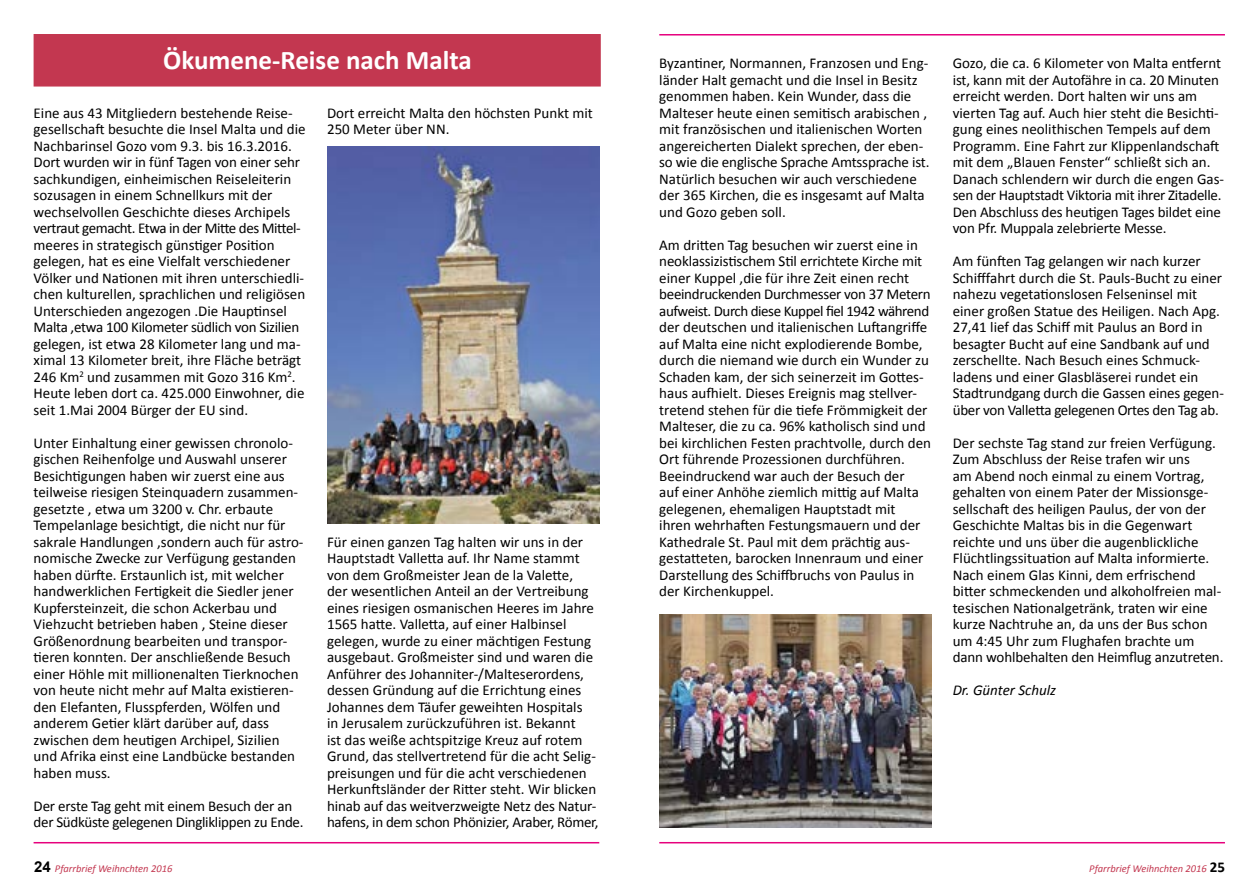
<style>
.page{position:relative;width:1259px;height:893px;background:#fff}
.page>*{position:absolute;margin:0;border:0;box-sizing:border-box;transform-origin:0 0}
.t1{font:700 27px "Calibri";color:#fff}
.t2{font:15px/16.5px "Calibri";color:#000}
.t3{font:15px/16.5px "Calibri";letter-spacing:-.02em;color:#000}
.t4{font:italic 15px "Calibri";color:#000}
.t5{font:italic 10.5px "Calibri";color:#c33750}
.s1{font-family:"Arial";font-weight:700;font-style:normal;font-size:15px;color:#000}
.s2{font-weight:700;font-style:normal;font-size:15px;color:#000}
</style>
<div class="page">
<div style="left:34px;top:34px;width:567px;height:53px;background:#c33750;border:2px solid #c33750"></div>
<hr style="left:34px;top:842px;width:565px;height:1px;background:#e6007d">
<img style="left:327px;top:146px;width:272px;height:377px">
<hr style="left:659px;top:34px;width:566px;height:2px;background:#e6007d">
<hr style="left:659px;top:842px;width:566px;height:1px;background:#e6007d">
<img style="left:659px;top:614px;width:272px;height:214px">
<h1 class="t1" style="left:163px;top:43px;width:310px">Ökumene-Reise nach Malta</h1>
<p class="t2" style="left:34px;top:104px;width:273px">Eine aus 43 Mitgliedern bestehende Reise&shy;gesellschaft besuchte die Insel Malta und die Nachbarinsel Gozo vom 9.3. bis 16.3.2016.<br>Dort wurden wir in fünf Tagen von einer sehr sachkundigen, einheimischen Reiseleiterin sozusagen in einem Schnellkurs mit der wechselvollen Geschichte dieses Archipels vertraut gemacht. Etwa in der Mitte des Mittel&shy;meeres in strategisch günstiger Position gelegen, hat es eine Vielfalt verschiedener Völker und Nationen mit ihren unterschiedli&shy;chen kulturellen, sprachlichen und religiösen Unterschieden angezogen .Die Hauptinsel Malta ,etwa 100 Kilometer südlich von Sizilien gelegen, ist etwa 28 Kilometer lang und ma&shy;ximal 13 Kilometer breit, ihre Fläche beträgt 246 Km<sup>2</sup> und zusammen mit Gozo 316 Km<sup>2</sup>.<br>Heute leben dort ca. 425.000 Einwohner, die seit 1.Mai 2004 Bürger der EU sind.</p>
<p class="t2" style="left:34px;top:434px;width:271px">Unter Einhaltung einer gewissen chronolo&shy;gischen Reihenfolge und Auswahl unserer Besichtigungen haben wir zuerst eine aus teilweise riesigen Steinquadern zusammen&shy;gesetzte , etwa um 3200 v. Chr. erbaute Tempelanlage besichtigt, die nicht nur für sakrale Handlungen ,sondern auch für astro&shy;nomische Zwecke zur Verfügung gestanden haben dürfte. Erstaunlich ist, mit welcher handwerklichen Fertigkeit die Siedler jener Kupfersteinzeit, die schon Ackerbau und Viehzucht betrieben haben , Steine dieser Größenordnung bearbeiten und transpor&shy;tieren konnten. Der anschließende Besuch einer Höhle mit millionenalten Tierknochen von heute nicht mehr auf Malta existieren&shy;den Elefanten, Flusspferden, Wölfen und anderem Getier klärt darüber auf, dass zwischen dem heutigen Archipel, Sizilien und Afrika einst eine Landbücke bestanden haben muss.</p>
<p class="t3" style="left:34px;top:797px;width:271px">Der erste Tag geht mit einem Besuch der an der Südküste gelegenen Dingliklippen zu Ende.</p>
<p class="t5" style="left:34px;top:862px;width:140px"><span class="s1">24</span> Pfarrbrief Weihnchten 2016</p>
<p class="t2" style="left:327px;top:104px;width:267px">Dort erreicht Malta den höchsten Punkt mit<br>250 Meter über NN.</p>
<p class="t2" style="left:327px;top:533px;width:273px">Für einen ganzen Tag halten wir uns in der Hauptstadt Valletta auf. Ihr Name stammt von dem Großmeister Jean de la Valette,<br>der wesentlichen Anteil an der Vertreibung eines riesigen osmanischen Heeres im Jahre 1565 hatte. Valletta, auf einer Halbinsel gelegen, wurde zu einer mächtigen Festung ausgebaut. Großmeister sind und waren die Anführer des Johanniter-/Malteserordens, dessen Gründung auf die Errichtung eines Johannes dem Täufer geweihten Hospitals<br>in Jerusalem zurückzuführen ist. Bekannt<br>ist das weiße achtspitzige Kreuz auf rotem Grund, das stellvertretend für die acht Selig&shy;preisungen und für die acht verschiedenen Herkunftsländer der Ritter steht. Wir blicken hinab auf das weitverzweigte Netz des Natur&shy;hafens, in dem schon Phönizier, Araber, Römer,</p>
<p class="t2" style="left:659px;top:54px;width:272px">Byzantiner, Normannen, Franzosen und Eng&shy;länder Halt gemacht und die Insel in Besitz genommen haben. Kein Wunder, dass die Malteser heute einen semitisch arabischen , mit französischen und italienischen Worten angereicherten Dialekt sprechen, der eben&shy;so wie die englische Sprache Amtssprache ist.<br>Natürlich besuchen wir auch verschiedene der 365 Kirchen, die es insgesamt auf Malta und Gozo geben soll.</p>
<p class="t2" style="left:659px;top:236px;width:273px">Am dritten Tag besuchen wir zuerst eine in neoklassizistischem Stil errichtete Kirche mit einer Kuppel ,die für ihre Zeit einen recht beeindruckenden Durchmesser von 37 Metern aufweist. Durch diese Kuppel fiel 1942 während der deutschen und italienischen Luftangriffe auf Malta eine nicht explodierende Bombe, durch die niemand wie durch ein Wunder zu Schaden kam, der sich seinerzeit im Gottes&shy;haus aufhielt. Dieses Ereignis mag stellver&shy;tretend stehen für die tiefe Frömmigkeit der Malteser, die zu ca. 96% katholisch sind und bei kirchlichen Festen prachtvolle, durch den Ort führende Prozessionen durchführen.<br>Beeindruckend war auch der Besuch der<br>auf einer Anhöhe ziemlich mittig auf Malta gelegenen, ehemaligen Hauptstadt mit ihren wehrhaften Festungsmauern und der Kathedrale St. Paul mit dem prächtig aus&shy;gestatteten, barocken Innenraum und einer Darstellung des Schiffbruchs von Paulus in der Kirchenkuppel.</p>
<p class="t2" style="left:952px;top:54px;width:273px">Gozo, die ca. 6 Kilometer von Malta entfernt ist, kann mit der Autofähre in ca. 20 Minuten erreicht werden. Dort halten wir uns am vierten Tag auf. Auch hier steht die Besichti&shy;gung eines neolithischen Tempels auf dem Programm. Eine Fahrt zur Klippenlandschaft mit dem „Blauen Fenster“ schließt sich an.<br>Danach schlendern wir durch die engen Gas&shy;sen der Hauptstadt Viktoria mit ihrer Zitadelle.<br>Den Abschluss des heutigen Tages bildet eine von Pfr. Muppala zelebrierte Messe.</p>
<p class="t2" style="left:952px;top:252px;width:273px">Am fünften Tag gelangen wir nach kurzer Schifffahrt durch die St. Pauls-Bucht zu einer nahezu vegetationslosen Felseninsel mit einer großen Statue des Heiligen. Nach Apg.<br>27,41 lief das Schiff mit Paulus an Bord in besagter Bucht auf eine Sandbank auf und zerschellte. Nach Besuch eines Schmuck&shy;ladens und einer Glasbläserei rundet ein Stadtrundgang durch die Gassen eines gegen&shy;über von Valletta gelegenen Ortes den Tag ab.</p>
<p class="t2" style="left:952px;top:434px;width:272px">Der sechste Tag stand zur freien Verfügung.<br>Zum Abschluss der Reise trafen wir uns<br>am Abend noch einmal zu einem Vortrag, gehalten von einem Pater der Missionsge&shy;sellschaft des heiligen Paulus, der von der Geschichte Maltas bis in die Gegenwart reichte und uns über die augenblickliche Flüchtlingssituation auf Malta informierte.<br>Nach einem Glas Kinni, dem erfrischend bitter schmeckenden und alkoholfreien mal&shy;tesischen Nationalgetränk, traten wir eine kurze Nachtruhe an, da uns der Bus schon um 4:45 Uhr zum Flughafen brachte um dann wohlbehalten den Heimflug anzutreten.</p>
<p class="t4" style="left:952px;top:681px;width:105px">Dr. Günter Schulz</p>
<p class="t5" style="left:1089px;top:862px;width:137px">Pfarrbrief Weihnchten 2016 <span class="s2">25</span></p>
</div>
